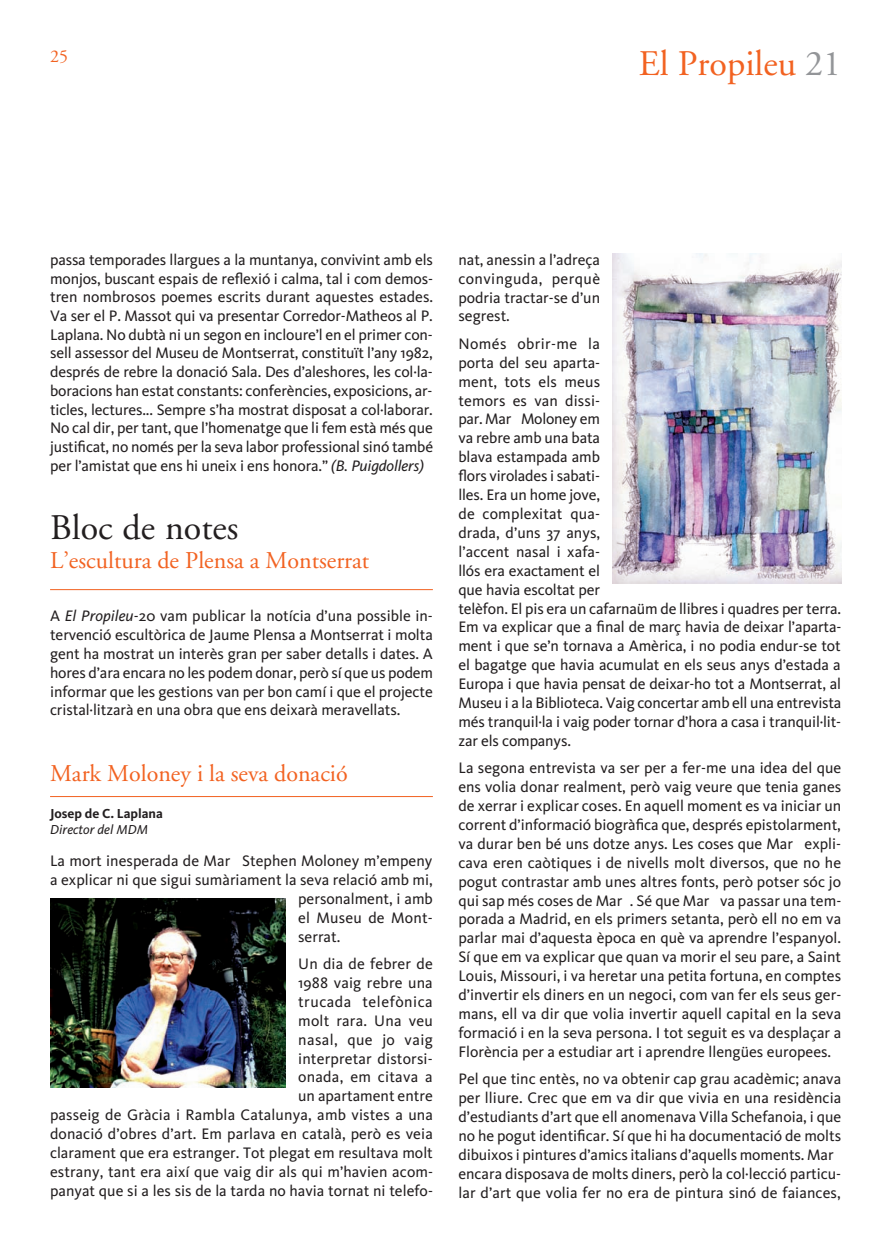
<style>
.page{position:relative;width:892px;height:1259px;background:#fff}
.page>*{position:absolute;margin:0;border:0;box-sizing:border-box;transform-origin:0 0}
.t1{font:36px "Adobe Garamond";color:#f26221}
.t2{font:36px "Adobe Garamond";color:#231f20}
.t3{font:24px "Adobe Garamond";color:#f26221}
.t4{font:18px "Adobe Garamond";color:#f26221}
.t5{font:15.75px/18.9px "Kievit";color:#231f20;text-align:justify}
.t6{font:700 13.5px "Kievit";color:#231f20}
.t7{font:italic 13.5px "Kievit";color:#231f20}
.s1{color:#939598}
.s2{font-style:italic}
</style>
<div class="page">
<hr style="left:50px;top:589px;width:383px;height:1px;background:#f26221">
<hr style="left:50px;top:796px;width:383px;height:1px;background:#f26221">
<img style="left:50px;top:898px;width:235px;height:190px">
<img style="left:613px;top:253px;width:228px;height:331px">
<p class="t4" style="left:50px;top:47px;width:19px">25</p>
<h1 class="t1" style="left:639px;top:45px;width:204px">El Propileu <span class="s1">21</span></h1>
<p class="t5" style="left:50px;top:250px;width:384px">passa temporades llargues a la muntanya, convivint amb els monjos, buscant espais de reflexió i calma, tal i com demos&shy;tren nombrosos poemes escrits durant aquestes estades.<br>Va ser el P. Massot qui va presentar Corredor-Matheos al P.<br>Laplana. No dubtà ni un segon en incloure’l en el primer con&shy;sell assessor del Museu de Montserrat, constituït l’any 1982, després de rebre la donació Sala. Des d’aleshores, les col·la&shy;boracions han estat constants: conferències, exposicions, ar&shy;ticles, lectures... Sempre s’ha mostrat disposat a col·laborar.<br>No cal dir, per tant, que l’homenatge que li fem està més que justificat, no només per la seva labor professional sinó també per l’amistat que ens hi uneix i ens honora.” <span class="s2">(B. Puigdollers)</span></p>
<h1 class="t2" style="left:50px;top:509px;width:190px">Bloc de notes</h1>
<h2 class="t3" style="left:50px;top:548px;width:321px">L’escultura de Plensa a Montserrat</h2>
<p class="t5" style="left:50px;top:606px;width:385px">A <span class="s2">El Propileu</span>-20 vam publicar la notícia d’una possible in&shy;tervenció escultòrica de Jaume Plensa a Montserrat i molta gent ha mostrat un interès gran per saber detalls i dates. A hores d’ara encara no les podem donar, però sí que us podem informar que les gestions van per bon camí i que el projecte cristal·litzarà en una obra que ens deixarà meravellats.</p>
<h2 class="t3" style="left:50px;top:760px;width:299px">Mark Moloney i la seva donació</h2>
<p class="t6" style="left:50px;top:806px;width:114px">Josep de C. Laplana</p>
<p class="t7" style="left:50px;top:822px;width:99px">Director del MDM</p>
<p class="t5" style="left:50px;top:851px;width:384px">La mort inesperada de Mark Stephen Moloney m’empeny</p>
<p class="t5" style="left:50px;top:870px;width:384px">a explicar ni que sigui sumàriament la seva relació amb mi,</p>
<p class="t5" style="left:298px;top:889px;width:136px">personalment, i amb</p>
<p class="t5" style="left:298px;top:908px;width:136px">el Museu de Mont-</p>
<p class="t5" style="left:298px;top:927px;width:44px">serrat.</p>
<p class="t5" style="left:50px;top:954px;width:384px;text-align:right">Un dia de febrer de<br>1988 vaig rebre una<br>trucada telefònica<br>molt rara. Una veu<br>nasal, que jo vaig<br>interpretar distorsi-<br>onada, em citava a<br>un apartament entre<br>passeig de Gràcia i Rambla Catalunya, amb vistes a una donació d’obres d’art. Em parlava en català, però es veia clarament que era estranger. Tot plegat em resultava molt estrany, tant era així que vaig dir als qui m’havien acom&shy;panyat que si a les sis de la tarda no havia tornat ni telefo-</p>
<p class="t5" style="left:458px;top:250px;width:143px">nat, anessin a l’adreça convinguda, perquè podria tractar-se d’un segrest.</p>
<p class="t5" style="left:458px;top:334px;width:384px;text-align:left">Només obrir-me la<br>porta del seu aparta-<br>ment, tots els meus<br>temors es van dissi-<br>par. Mark Moloney em<br>va rebre amb una bata<br>blava estampada amb<br>flors virolades i sabati-<br>lles. Era un home jove,<br>de complexitat qua-<br>drada, d’uns 37 anys,<br>l’accent nasal i xafa-<br>llós era exactament el<br>que havia escoltat per<br>telèfon. El pis era un cafarnaüm de llibres i quadres per terra.<br>Em va explicar que a final de març havia de deixar l’aparta&shy;ment i que se’n tornava a Amèrica, i no podia endur-se tot el bagatge que havia acumulat en els seus anys d’estada a Europa i que havia pensat de deixar-ho tot a Montserrat, al Museu i a la Biblioteca. Vaig concertar amb ell una entrevista més tranquil·la i vaig poder tornar d’hora a casa i tranquil·lit&shy;zar els companys.</p>
<p class="t5" style="left:458px;top:759px;width:384px">La segona entrevista va ser per a fer-me una idea del que ens volia donar realment, però vaig veure que tenia ganes de xerrar i explicar coses. En aquell moment es va iniciar un corrent d’informació biogràfica que, després epistolarment, va durar ben bé uns dotze anys. Les coses que Mark expli&shy;cava eren caòtiques i de nivells molt diversos, que no he pogut contrastar amb unes altres fonts, però potser sóc jo qui sap més coses de Mark. Sé que Mark va passar una tem&shy;porada a Madrid, en els primers setanta, però ell no em va parlar mai d’aquesta època en què va aprendre l’espanyol.<br>Sí que em va explicar que quan va morir el seu pare, a Saint Louis, Missouri, i va heretar una petita fortuna, en comptes d’invertir els diners en un negoci, com van fer els seus ger&shy;mans, ell va dir que volia invertir aquell capital en la seva formació i en la seva persona. I tot seguit es va desplaçar a Florència per a estudiar art i aprendre llengües europees.</p>
<p class="t5" style="left:458px;top:1070px;width:384px">Pel que tinc entès, no va obtenir cap grau acadèmic; anava per lliure. Crec que em va dir que vivia en una residència d’estudiants d’art que ell anomenava Villa Schefanoia, i que no he pogut identificar. Sí que hi ha documentació de molts dibuixos i pintures d’amics italians d’aquells moments. Mark encara disposava de molts diners, però la col·lecció particu&shy;lar d’art que volia fer no era de pintura sinó de faiances,</p>
</div>
